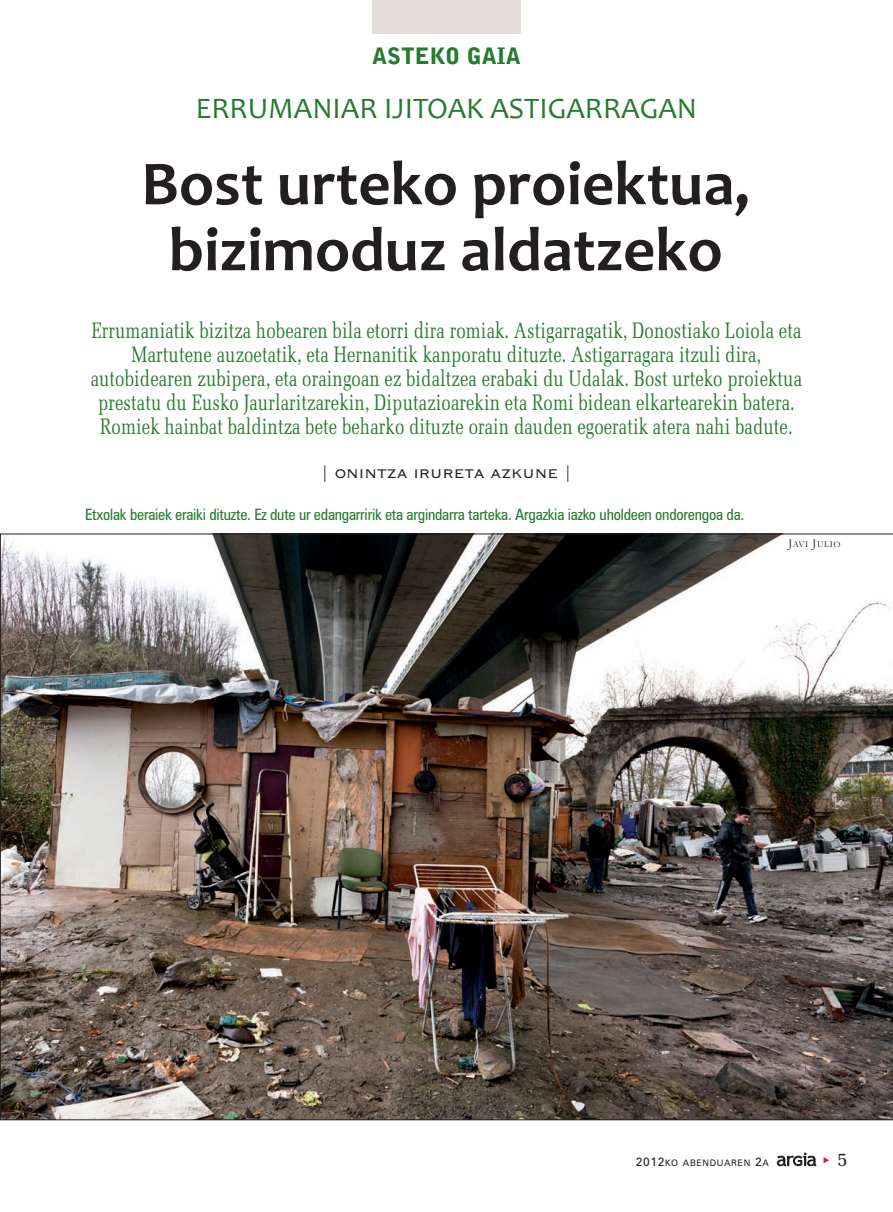
<style>
.page{position:relative;width:893px;height:1212px;background:#fff}
.page>*{position:absolute;margin:0;border:0;box-sizing:border-box;transform-origin:0 0}
.t1{font:700 63px/66px "Candara";color:#231f20;text-align:center}
.t2{font:30px "Candara";color:#257c2e}
.t3{font:22.5px/24px "Memoir Condensed";color:#257c2e;text-align:center}
.t4{font:900 22.5px "Bell Gothic Std";color:#257c2e}
.t5{font:19.5px "Memoir";color:#231f20}
.t6{font:16.5px "Copperplate Gothic BT";color:#231f20}
.t7{font:condensed 15.75px "Zurich BT";letter-spacing:-.015em;color:#257c2e}
.t8{font:9px "Zurich BT";letter-spacing:.075em;color:#231f20}
.t9{font:9px "Garamond";letter-spacing:.06em;color:#231f20}
.s1{font-size:12px}
</style>
<div class="page">
<svg style="left:777px;top:1152px;width:39px;height:14px"></svg>
<div style="left:372px;top:0;width:149px;height:34px;background:#e2ddda"></div>
<img style="left:0;top:534px;width:893px;height:586px">
<p class="t4" style="left:372px;top:47px;width:150px">ASTEKO GAIA</p>
<h2 class="t2" style="left:196px;top:97px;width:503px">ERRUMANIAR IJITOAK ASTIGARRAGAN</h2>
<h1 class="t1" style="left:141px;top:157px;width:610px">Bost urteko proiektua, bizimoduz aldatzeko</h1>
<p class="t3" style="left:91px;top:320px;width:713px">Errumaniatik bizitza hobearen bila etorri dira romiak. Astigarragatik, Donostiako Loiola eta Martutene auzoetatik, eta Hernanitik kanporatu dituzte. Astigarragara itzuli dira, autobidearen zubipera, eta oraingoan ez bidaltzea erabaki du Udalak. Bost urteko proiektua prestatu du Eusko Jaurlaritzarekin, Diputazioarekin eta Romi bidean elkartearekin batera.<br>Romiek hainbat baldintza bete beharko dituzte orain dauden egoeratik atera nahi badute.</p>
<p class="t6" style="left:321px;top:462px;width:253px">| ONINTZA IRURETA AZKUNE |</p>
<p class="t7" style="left:85px;top:509px;width:661px">Etxolak beraiek eraiki dituzte. Ez dute ur edangarririk eta argindarra tarteka. Argazkia iazko uholdeen ondorengoa da.</p>
<p class="t9" style="left:788px;top:541px;width:54px"><span class="s1">J</span>AVI <span class="s1">J</span>ULIO</p>
<p class="t8" style="left:636px;top:1160px;width:135px"><span class="s1">2012</span>KO ABENDUAREN <span class="s1">2</span>A</p>
<p class="t5" style="left:837px;top:1147px;width:12px">5</p>
</div>
